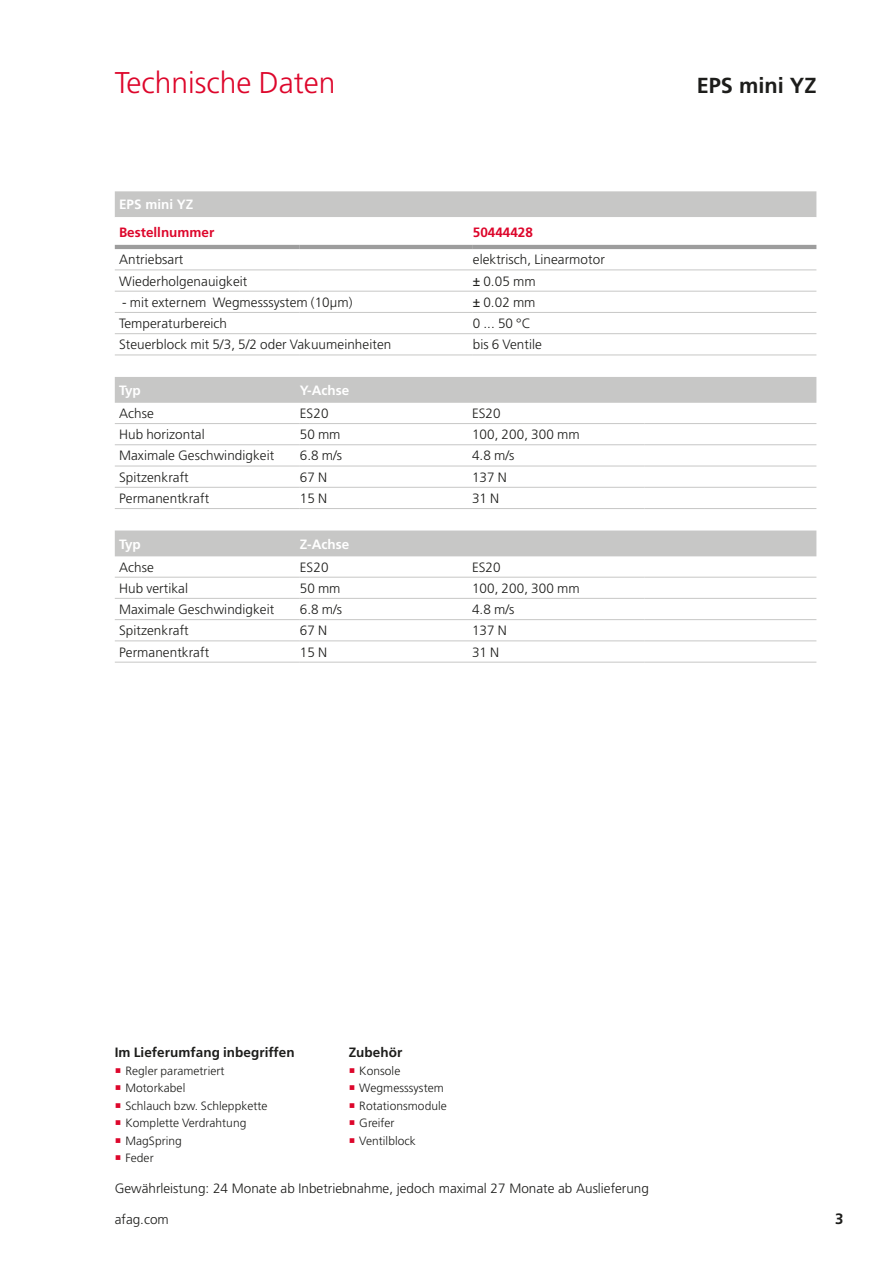
<style>
.page{position:relative;width:893px;height:1263px;background:#fff}
.page>*{position:absolute;margin:0;border:0;box-sizing:border-box;transform-origin:0 0}
.t1{font:300 30px "Frutiger LT Pro";color:#dd062b}
.t2{font:700 21.75px "Frutiger LT Pro";color:#1d1d1b}
.t3{font:700 15px "Frutiger LT Pro";color:#1d1d1b}
.t4{font:300 13.5px "Frutiger LT Pro";letter-spacing:.005em;color:#1d1d1b}
.t5{font:700 13.5px "Frutiger LT Pro";letter-spacing:.005em;color:#1d1d1b}
.t6{font:700 13.5px "Frutiger LT Pro";color:#fff}
.t7{font:700 13.5px "Frutiger LT Pro";color:#dd062b}
.t8{font:300 12px/17.5px "Frutiger LT Pro";letter-spacing:.005em;color:#1d1d1b}
.s1{font-family:"Arial";font-weight:400}
</style>
<div class="page">
<svg style="left:115px;top:191px;width:701px;height:54px"></svg>
<hr style="left:115px;top:245px;width:185px;height:4px;background:#9d9d9d">
<hr style="left:300px;top:245px;width:173px;height:4px;background:#9d9d9d">
<hr style="left:473px;top:245px;width:343px;height:4px;background:#9d9d9d">
<hr style="left:115px;top:269px;width:185px;height:1px;background:#c7c7c6">
<hr style="left:300px;top:269px;width:173px;height:1px;background:#c7c7c6">
<hr style="left:473px;top:269px;width:343px;height:1px;background:#c7c7c6">
<hr style="left:473px;top:291px;width:343px;height:1px;background:#c7c7c6">
<hr style="left:473px;top:312px;width:343px;height:1px;background:#c7c7c6">
<hr style="left:473px;top:333px;width:343px;height:1px;background:#c7c7c6">
<hr style="left:473px;top:355px;width:343px;height:1px;background:#c7c7c6">
<hr style="left:115px;top:291px;width:185px;height:1px;background:#c7c7c6">
<hr style="left:300px;top:291px;width:173px;height:1px;background:#c7c7c6">
<hr style="left:115px;top:312px;width:185px;height:1px;background:#c7c7c6">
<hr style="left:300px;top:312px;width:173px;height:1px;background:#c7c7c6">
<hr style="left:115px;top:333px;width:185px;height:1px;background:#c7c7c6">
<hr style="left:300px;top:333px;width:173px;height:1px;background:#c7c7c6">
<hr style="left:115px;top:355px;width:185px;height:1px;background:#c7c7c6">
<hr style="left:300px;top:355px;width:173px;height:1px;background:#c7c7c6">
<div style="left:115px;top:377px;width:701px;height:26px;background:#c7c7c6"></div>
<hr style="left:115px;top:508px;width:185px;height:1px;background:#c7c7c6">
<hr style="left:115px;top:423px;width:185px;height:1px;background:#c7c7c6">
<hr style="left:300px;top:423px;width:172px;height:1px;background:#c7c7c6">
<hr style="left:472px;top:423px;width:172px;height:1px;background:#c7c7c6">
<hr style="left:644px;top:423px;width:172px;height:1px;background:#c7c7c6">
<hr style="left:115px;top:444px;width:185px;height:1px;background:#c7c7c6">
<hr style="left:300px;top:444px;width:172px;height:1px;background:#c7c7c6">
<hr style="left:472px;top:444px;width:172px;height:1px;background:#c7c7c6">
<hr style="left:644px;top:444px;width:172px;height:1px;background:#c7c7c6">
<hr style="left:115px;top:466px;width:185px;height:1px;background:#c7c7c6">
<hr style="left:300px;top:466px;width:172px;height:1px;background:#c7c7c6">
<hr style="left:472px;top:466px;width:172px;height:1px;background:#c7c7c6">
<hr style="left:644px;top:466px;width:172px;height:1px;background:#c7c7c6">
<hr style="left:115px;top:487px;width:185px;height:1px;background:#c7c7c6">
<hr style="left:300px;top:487px;width:172px;height:1px;background:#c7c7c6">
<hr style="left:472px;top:487px;width:172px;height:1px;background:#c7c7c6">
<hr style="left:644px;top:487px;width:172px;height:1px;background:#c7c7c6">
<hr style="left:300px;top:508px;width:172px;height:1px;background:#c7c7c6">
<hr style="left:472px;top:508px;width:172px;height:1px;background:#c7c7c6">
<hr style="left:644px;top:508px;width:172px;height:1px;background:#c7c7c6">
<div style="left:115px;top:530px;width:701px;height:26px;background:#c7c7c6"></div>
<hr style="left:115px;top:662px;width:185px;height:1px;background:#c7c7c6">
<hr style="left:115px;top:577px;width:185px;height:1px;background:#c7c7c6">
<hr style="left:300px;top:577px;width:172px;height:1px;background:#c7c7c6">
<hr style="left:472px;top:577px;width:172px;height:1px;background:#c7c7c6">
<hr style="left:644px;top:577px;width:172px;height:1px;background:#c7c7c6">
<hr style="left:115px;top:598px;width:185px;height:1px;background:#c7c7c6">
<hr style="left:300px;top:598px;width:172px;height:1px;background:#c7c7c6">
<hr style="left:472px;top:598px;width:172px;height:1px;background:#c7c7c6">
<hr style="left:644px;top:598px;width:172px;height:1px;background:#c7c7c6">
<hr style="left:115px;top:619px;width:185px;height:1px;background:#c7c7c6">
<hr style="left:300px;top:619px;width:172px;height:1px;background:#c7c7c6">
<hr style="left:472px;top:619px;width:172px;height:1px;background:#c7c7c6">
<hr style="left:644px;top:619px;width:172px;height:1px;background:#c7c7c6">
<hr style="left:115px;top:640px;width:185px;height:1px;background:#c7c7c6">
<hr style="left:300px;top:640px;width:172px;height:1px;background:#c7c7c6">
<hr style="left:472px;top:640px;width:172px;height:1px;background:#c7c7c6">
<hr style="left:644px;top:640px;width:172px;height:1px;background:#c7c7c6">
<hr style="left:300px;top:662px;width:172px;height:1px;background:#c7c7c6">
<hr style="left:472px;top:662px;width:172px;height:1px;background:#c7c7c6">
<hr style="left:644px;top:662px;width:172px;height:1px;background:#c7c7c6">
<h1 class="t1" style="left:115px;top:65px;width:222px">Technische Daten</h1>
<p class="t6" style="left:119px;top:197px;width:76px">EPS mini YZ</p>
<p class="t7" style="left:119px;top:224px;width:97px">Bestellnummer</p>
<p class="t7" style="left:473px;top:224px;width:62px">50444428</p>
<p class="t4" style="left:119px;top:252px;width:66px">Antriebsart</p>
<p class="t4" style="left:473px;top:252px;width:133px">elektrisch, Linearmotor</p>
<p class="t4" style="left:119px;top:273px;width:130px">Wiederholgenauigkeit</p>
<p class="t4" style="left:473px;top:273px;width:64px"><span class="s1">±</span> 0.05 mm</p>
<p class="t4" style="left:122px;top:294px;width:232px">- mit externem Wegmesssystem (10µm)</p>
<p class="t4" style="left:473px;top:294px;width:64px"><span class="s1">±</span> 0.02 mm</p>
<p class="t4" style="left:119px;top:316px;width:110px">Temperaturbereich</p>
<p class="t4" style="left:473px;top:316px;width:59px">0 ... 50 °C</p>
<p class="t4" style="left:119px;top:337px;width:274px">Steuerblock mit 5/3, 5/2 oder Vakuumeinheiten</p>
<p class="t4" style="left:473px;top:337px;width:71px">bis 6 Ventile</p>
<p class="t6" style="left:119px;top:382px;width:23px">Typ</p>
<p class="t6" style="left:300px;top:382px;width:51px">Y-Achse</p>
<p class="t4" style="left:119px;top:405px;width:36px">Achse</p>
<p class="t4" style="left:300px;top:405px;width:30px">ES20</p>
<p class="t4" style="left:472px;top:405px;width:30px">ES20</p>
<p class="t4" style="left:119px;top:427px;width:87px">Hub horizontal</p>
<p class="t4" style="left:300px;top:427px;width:42px">50 mm</p>
<p class="t4" style="left:472px;top:427px;width:109px">100, 200, 300 mm</p>
<p class="t4" style="left:119px;top:448px;width:157px">Maximale Geschwindigkeit</p>
<p class="t4" style="left:300px;top:448px;width:44px">6.8 m/s</p>
<p class="t4" style="left:472px;top:448px;width:44px">4.8 m/s</p>
<p class="t4" style="left:119px;top:469px;width:71px">Spitzenkraft</p>
<p class="t4" style="left:300px;top:469px;width:29px">67 N</p>
<p class="t4" style="left:472px;top:469px;width:36px">137 N</p>
<p class="t4" style="left:119px;top:490px;width:92px">Permanentkraft</p>
<p class="t4" style="left:300px;top:490px;width:29px">15 N</p>
<p class="t4" style="left:472px;top:490px;width:29px">31 N</p>
<p class="t6" style="left:119px;top:536px;width:23px">Typ</p>
<p class="t6" style="left:300px;top:536px;width:51px">Z-Achse</p>
<p class="t4" style="left:119px;top:559px;width:36px">Achse</p>
<p class="t4" style="left:300px;top:559px;width:30px">ES20</p>
<p class="t4" style="left:472px;top:559px;width:30px">ES20</p>
<p class="t4" style="left:119px;top:580px;width:70px">Hub vertikal</p>
<p class="t4" style="left:300px;top:580px;width:42px">50 mm</p>
<p class="t4" style="left:472px;top:580px;width:109px">100, 200, 300 mm</p>
<p class="t4" style="left:119px;top:601px;width:157px">Maximale Geschwindigkeit</p>
<p class="t4" style="left:300px;top:601px;width:44px">6.8 m/s</p>
<p class="t4" style="left:472px;top:601px;width:44px">4.8 m/s</p>
<p class="t4" style="left:119px;top:623px;width:71px">Spitzenkraft</p>
<p class="t4" style="left:300px;top:623px;width:29px">67 N</p>
<p class="t4" style="left:472px;top:623px;width:36px">137 N</p>
<p class="t4" style="left:119px;top:644px;width:92px">Permanentkraft</p>
<p class="t4" style="left:300px;top:644px;width:29px">15 N</p>
<p class="t4" style="left:472px;top:644px;width:29px">31 N</p>
<h2 class="t2" style="left:697px;top:72px;width:121px">EPS mini YZ</h2>
<p class="t5" style="left:115px;top:1044px;width:181px">Im Lieferumfang inbegriffen</p>
<p class="t8" style="left:125px;top:1062px;width:144px">Regler parametriert<br>Motorkabel<br>Schlauch bzw. Schleppkette<br>Komplette Verdrahtung<br>MagSpring<br>Feder</p>
<p class="t5" style="left:349px;top:1044px;width:55px">Zubehör</p>
<p class="t8" style="left:359px;top:1062px;width:89px">Konsole<br>Wegmesssystem<br>Rotationsmodule<br>Greifer<br>Ventilblock</p>
<p class="t4" style="left:115px;top:1181px;width:536px">Gewährleistung: 24 Monate ab Inbetriebnahme, jedoch maximal 27 Monate ab Auslieferung</p>
<p class="t4" style="left:115px;top:1211px;width:55px">afag.com</p>
<p class="t3" style="left:835px;top:1210px;width:10px">3</p>
</div>
